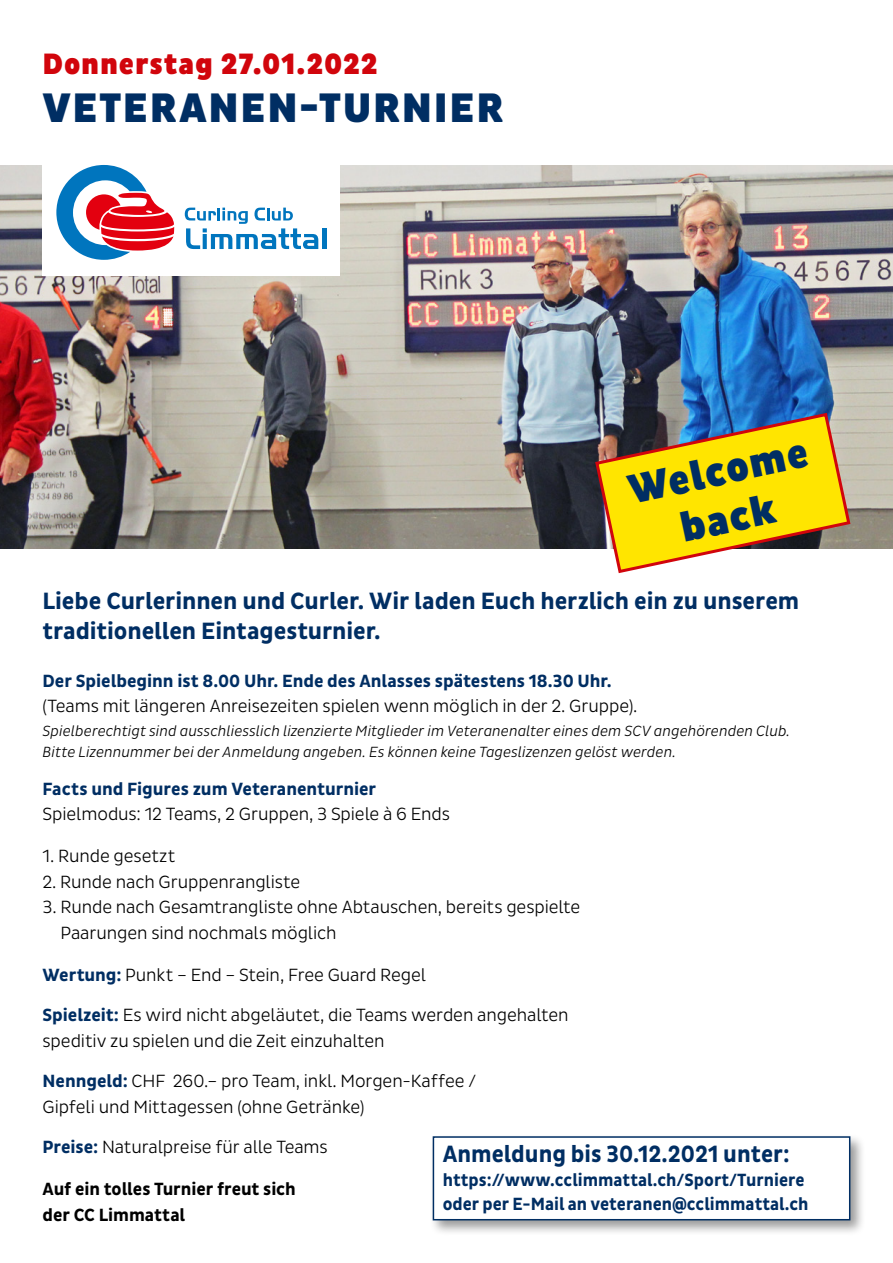
<style>
.page{position:relative;width:893px;height:1263px;background:#fff}
.page>*{position:absolute;margin:0;border:0;box-sizing:border-box;transform-origin:0 0}
.t1{font:900 42px/48px "Pluto Sans Cond";letter-spacing:.04em;color:#002e63;text-align:center}
.t2{font:900 30px "Pluto Sans Cond";letter-spacing:.025em;color:#d1050c}
.t3{font:700 24px/30px "Pluto Sans Cond";letter-spacing:-.005em;color:#002e63}
.t4{font:300 18px/25.5px "Pluto Sans Cond";letter-spacing:-.005em;color:#000}
.t5{font:700 18px/24px "Pluto Sans Cond";color:#002e63}
.t6{font:700 18px/25.5px "Pluto Sans Cond";letter-spacing:-.005em;color:#000}
.t7{font:italic 300 15px/21px "Pluto Sans Cond";letter-spacing:.005em;color:#000}
.s1{font-weight:700;color:#002e63}
</style>
<div class="page">
<img style="left:0;top:166px;width:893px;height:383px">
<div style="left:43px;top:154px;width:297px;height:122px;background:#fff"></div>
<hr style="left:322px;top:228px;width:4px;height:21px;background:#0075be">
<svg style="left:185px;top:208px;width:133px;height:41px"></svg>
<svg style="left:56px;top:165px;width:118px;height:95px"></svg>
<div style="left:429px;top:1133px;width:437px;height:103px;background:#000;opacity:.4"></div>
<div style="left:433px;top:1136px;width:417px;height:84px;background:#fff;border:2px solid #002e63"></div>
<svg style="left:593px;top:411px;width:259px;height:162px;background:#d3be3c"></svg>
<h2 class="t2" style="left:43px;top:47px;width:337px">Donnerstag 27.01.2022</h2>
<h1 class="t1" style="left:43px;top:85px;width:462px">VETERANEN-TURNIER</h1>
<h1 class="t1" style="left:624px;top:468px;width:184px;rotate:-12deg">Welcome back</h1>
<h3 class="t3" style="left:43px;top:586px;width:758px">Liebe Curlerinnen und Curler. Wir laden Euch herzlich ein zu unserem traditionellen Eintagesturnier.</h3>
<p class="t5" style="left:43px;top:669px;width:571px">Der Spielbeginn ist 8.00 Uhr. Ende des Anlasses spätestens 18.30 Uhr.</p>
<p class="t4" style="left:43px;top:693px;width:596px">(Teams mit längeren Anreisezeiten spielen wenn möglich in der 2. Gruppe).</p>
<p class="t7" style="left:43px;top:721px;width:749px">Spielberechtigt sind ausschliesslich lizenzierte Mitglieder im Veteranenalter eines dem SCV angehörenden Club.<br>Bitte Lizennummer bei der Anmeldung angeben. Es können keine Tageslizenzen gelöst werden.</p>
<p class="t5" style="left:43px;top:777px;width:335px">Facts und Figures zum Veteranenturnier</p>
<p class="t4" style="left:43px;top:801px;width:409px">Spielmodus: 12 Teams, 2 Gruppen, 3 Spiele à 6 Ends</p>
<p class="t4" style="left:43px;top:843px;width:134px">1. Runde gesetzt</p>
<p class="t4" style="left:43px;top:869px;width:259px">2. Runde nach Gruppenrangliste</p>
<p class="t4" style="left:61px;top:894px;width:521px;text-indent:-18px">3. Runde nach Gesamtrangliste ohne Abtauschen, bereits gespielte<br>Paarungen sind nochmals möglich</p>
<p class="t4" style="left:43px;top:962px;width:385px"><span class="s1">Wertung:</span> Punkt – End – Stein, Free Guard Regel</p>
<p class="t4" style="left:43px;top:1002px;width:528px"><span class="s1">Spielzeit:</span> Es wird nicht abgeläutet, die Teams werden angehalten speditiv zu spielen und die Zeit einzuhalten</p>
<p class="t4" style="left:43px;top:1068px;width:435px"><span class="s1">Nenngeld:</span> CHF 260.– pro Team, inkl. Morgen-Kaffee /<br>Gipfeli und Mittagessen (ohne Getränke)</p>
<p class="t4" style="left:43px;top:1134px;width:287px"><span class="s1">Preise:</span> Naturalpreise für alle Teams</p>
<p class="t6" style="left:43px;top:1177px;width:255px">Auf ein tolles Turnier freut sich der CC Limmattal</p>
<h3 class="t3" style="left:443px;top:1140px;width:348px">Anmeldung bis 30.12.2021 unter:</h3>
<p class="t5" style="left:443px;top:1169px;width:367px">https://www.cclimmattal.ch/Sport/Turniere oder per E-Mail an veteranen@cclimmattal.ch</p>
</div>
